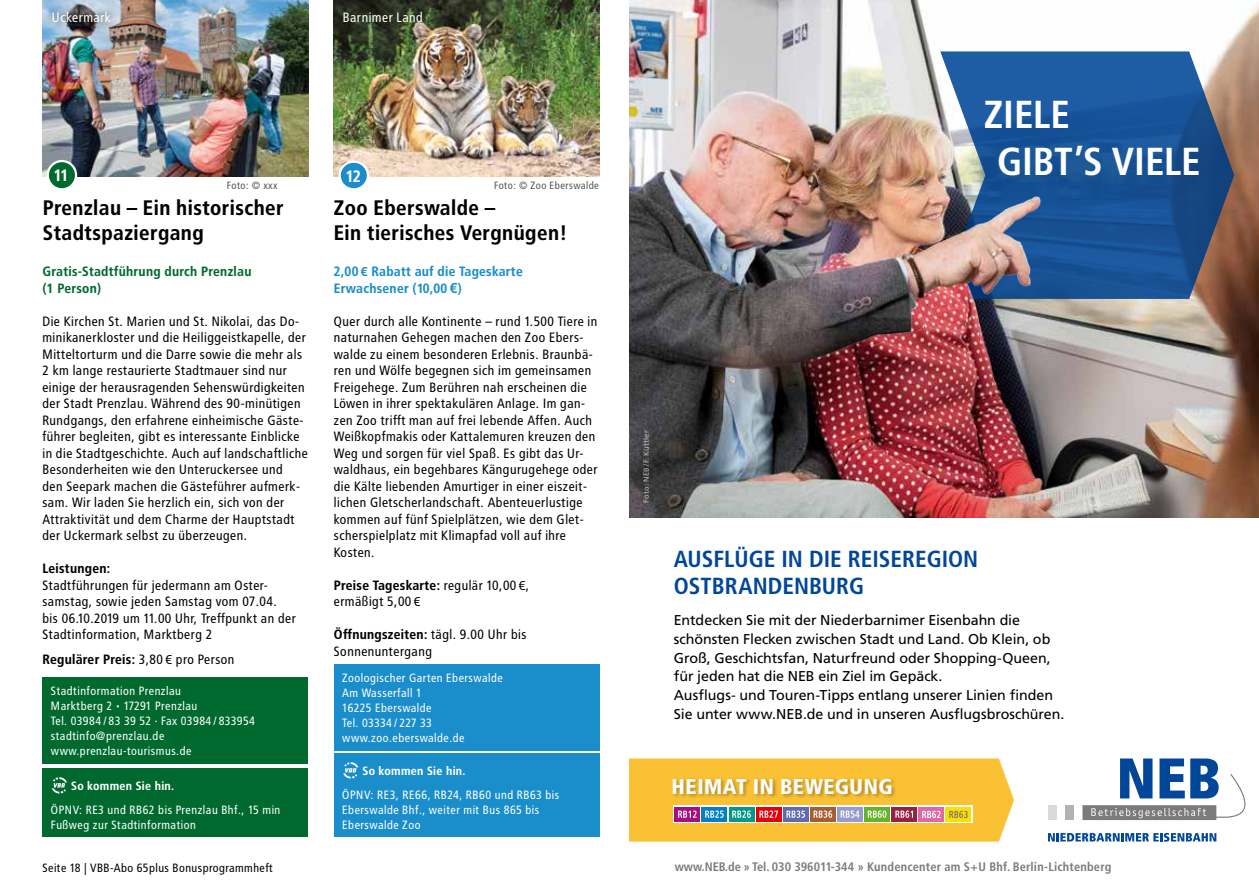
<style>
.page{position:relative;width:1259px;height:893px;background:#fff}
.page>*{position:absolute;margin:0;border:0;box-sizing:border-box;transform-origin:0 0}
.t1{font:700 condensed 39px/46.5px "Frutiger LT";letter-spacing:-.005em;color:#fff}
.t2{font:700 condensed 23.25px/27.8px "Frutiger LT";color:#004699}
.t3{font:900 condensed 21.3px "Frutiger LT";letter-spacing:.025em;color:#fff}
.t4{font:700 21px/25.2px "Transit";color:#000}
.t5{font:700 16.5px "Transit";color:#fff}
.t6{font:14.25px/18.8px "Frutiger LT";letter-spacing:-.005em;color:#000}
.t7{font:13.5px/16.5px "Transit";color:#000}
.t8{font:700 13.5px/16.5px "Transit";color:#1a8dcb}
.t9{font:700 13.5px/16.5px "Transit";color:#006a2e}
.t10{font:700 13.5px "Transit";color:#000}
.t11{font:13.5px "Transit";color:#fff}
.t12{font:700 condensed 12.3px "Frutiger LT";letter-spacing:.01em;color:#7a7b7a}
.t13{font:12px/15px "Transit";letter-spacing:.005em;color:#fff}
.t14{font:12px "Transit";color:#000}
.t15{font:700 12px "Transit";letter-spacing:.005em;color:#fff}
.t16{font:10.5px "Transit";letter-spacing:.005em;color:#565655}
.t17{font:7.5px "Frutiger";letter-spacing:.035em;color:#fff}
.s1{font-weight:400}
.s2{font-family:"Neo Sans Std";font-weight:400;font-size:12px}
.s3{font-family:"Neo Sans Std";font-weight:500;font-size:12px}
.s4{font-family:"Neo Sans Std";font-weight:500}
.s5{font-weight:700}
.s6{font-family:"Neo Sans Std";font-size:12px}
</style>
<div class="page">
<div style="left:42px;top:678px;width:266px;height:86px;background:#006a2e"></div>
<div style="left:42px;top:768px;width:266px;height:69px;background:#006a2e"></div>
<svg style="left:52px;top:777px;width:15px;height:16px"></svg>
<img style="left:42px;top:0;width:266px;height:176px">
<div style="left:48px;top:161px;width:28px;height:28px;background:#006a2e;border-radius:50%"></div>
<div style="left:47px;top:160px;width:30px;height:30px;border:2px solid #fff;border-radius:50%"></div>
<div style="left:45px;top:5px;width:73px;height:25px;background:#000;opacity:.75"></div>
<img style="left:334px;top:0;width:265px;height:176px">
<div style="left:334px;top:665px;width:265px;height:86px;background:#1a8dcb"></div>
<div style="left:334px;top:753px;width:265px;height:84px;background:#1a8dcb"></div>
<svg style="left:343px;top:762px;width:15px;height:16px"></svg>
<div style="left:340px;top:162px;width:28px;height:27px;background:#1a8dcb;border-radius:50%"></div>
<div style="left:338px;top:161px;width:31px;height:29px;border:2px solid #fff;border-radius:50%"></div>
<div style="left:335px;top:5px;width:95px;height:25px;background:#000;opacity:.75"></div>
<img style="left:629px;top:0;width:630px;height:517px">
<svg style="left:940px;top:52px;width:294px;height:247px;background:#3d6496"></svg>
<svg style="left:629px;top:758px;width:385px;height:84px;background:#eab94a"></svg>
<div style="left:1048px;top:805px;width:8px;height:15px;background:#d9dada"></div>
<div style="left:1065px;top:805px;width:8px;height:15px;background:#b1b2b3"></div>
<svg style="left:1082px;top:758px;width:163px;height:62px"></svg>
<svg style="left:1048px;top:833px;width:168px;height:9px"></svg>
<p class="t11" style="left:52px;top:9px;width:61px">Uckermark</p>
<p class="t11" style="left:343px;top:9px;width:82px">Barnimer Land</p>
<p class="t5" style="left:54px;top:166px;width:17px">11</p>
<p class="t16" style="left:227px;top:179px;width:53px">Foto: © xxx</p>
<p class="t5" style="left:346px;top:166px;width:17px">12</p>
<p class="t16" style="left:494px;top:179px;width:107px">Foto: © Zoo Eberswalde</p>
<h1 class="t1" style="left:997px;top:92px;width:205px;text-indent:-13px">ZIELE<br>GIBT’S VIELE</h1>
<h3 class="t4" style="left:43px;top:195px;width:243px">Prenzlau – Ein historischer<br>Stadtspaziergang</h3>
<h3 class="t4" style="left:334px;top:195px;width:236px">Zoo Eberswalde –<br>Ein tierisches Vergnügen!</h3>
<p class="t9" style="left:42px;top:263px;width:211px">Gratis-Stadtführung durch Prenzlau (1 Person)</p>
<p class="t7" style="left:42px;top:313px;width:267px">Die Kirchen St. Marien und St. Nikolai, das Do&shy;minikanerkloster und die Heiliggeistkapelle, der Mitteltorturm und die Darre sowie die mehr als 2 km lange restaurierte Stadtmauer sind nur einige der herausragenden Sehenswürdigkeiten der Stadt Prenzlau. Während des 90-minütigen Rundgangs, den erfahrene einheimische Gäste&shy;führer begleiten, gibt es interessante Einblicke in die Stadtgeschichte. Auch auf landschaftliche Besonderheiten wie den Unteruckersee und<br>den Seepark machen die Gästeführer aufmerk&shy;sam. Wir laden Sie herzlich ein, sich von der Attraktivität und dem Charme der Hauptstadt der Uckermark selbst zu überzeugen.</p>
<p class="t10" style="left:42px;top:560px;width:70px">Leistungen:</p>
<p class="t7" style="left:42px;top:577px;width:255px">Stadtführungen für jedermann am Oster&shy;samstag, sowie jeden Samstag vom 07.04. bis 06.10.2019 um 11.00 Uhr, Treffpunkt an der Stadtinformation, Marktberg 2</p>
<p class="t10" style="left:42px;top:651px;width:194px">Regulärer Preis: <span class="s1">3,80</span><span class="s2">€</span> <span class="s1">pro Person</span></p>
<p class="t13" style="left:51px;top:684px;width:206px">Stadtinformation Prenzlau<br>Marktberg 2 • 17291 Prenzlau<br>Tel. 03984 / 83 39 52 · Fax 03984 / 833954 stadtinfo@prenzlau.de www.prenzlau-tourismus.de</p>
<p class="t15" style="left:71px;top:778px;width:105px">So kommen Sie hin.</p>
<p class="t13" style="left:51px;top:802px;width:231px">ÖPNV: RE3 und RB62 bis Prenzlau Bhf., 15 min<br>Fußweg zur Stadtinformation</p>
<p class="t8" style="left:334px;top:263px;width:191px">2,00<span class="s3">€</span> Rabatt auf die Tageskarte<br>Erwachsener (10,00<span class="s4">€</span>)</p>
<p class="t7" style="left:334px;top:313px;width:265px">Quer durch alle Kontinente – rund 1.500 Tiere in naturnahen Gehegen machen den Zoo Ebers&shy;walde zu einem besonderen Erlebnis. Braunbä&shy;ren und Wölfe begegnen sich im gemeinsamen Freigehege. Zum Berühren nah erscheinen die Löwen in ihrer spektakulären Anlage. Im gan&shy;zen Zoo trifft man auf frei lebende Affen. Auch Weißkopfmakis oder Kattalemuren kreuzen den Weg und sorgen für viel Spaß. Es gibt das Ur&shy;waldhaus, ein begehbares Kängurugehege oder die Kälte liebenden Amurtiger in einer eiszeit&shy;lichen Gletscherlandschaft. Abenteuerlustige kommen auf fünf Spielplätzen, wie dem Glet&shy;scherspielplatz mit Klimapfad voll auf ihre Kosten.</p>
<p class="t7" style="left:334px;top:577px;width:197px"><span class="s5">Preise Tageskarte:</span> regulär 10,00<span class="s6">€</span>, ermäßigt 5,00<span class="s6">€</span></p>
<p class="t7" style="left:334px;top:626px;width:195px"><span class="s5">Öffnungszeiten:</span> tägl. 9.00 Uhr bis<br>Sonnenuntergang</p>
<p class="t13" style="left:342px;top:670px;width:162px">Zoologischer Garten Eberswalde<br>Am Wasserfall 1<br>16225 Eberswalde<br>Tel. 03334 / 227 33 www.zoo.eberswalde.de</p>
<p class="t15" style="left:362px;top:763px;width:105px">So kommen Sie hin.</p>
<p class="t13" style="left:342px;top:787px;width:219px">ÖPNV: RE3, RE66, RB24, RB60 und RB63 bis<br>Eberswalde Bhf., weiter mit Bus 865 bis<br>Eberswalde Zoo</p>
<p class="t17" style="left:642px;top:503px;width:74px;rotate:-90deg">Foto: NEB/F. Küttler</p>
<h2 class="t2" style="left:674px;top:545px;width:306px">AUSFLÜGE IN DIE REISEREGION<br>OSTBRANDENBURG</h2>
<p class="t6" style="left:674px;top:611px;width:392px">Entdecken Sie mit der Niederbarnimer Eisenbahn die schönsten Flecken zwischen Stadt und Land. Ob Klein, ob Groß, Geschichtsfan, Naturfreund oder Shopping-Queen, für jeden hat die NEB ein Ziel im Gepäck.<br>Ausflugs- und Touren-Tipps entlang unserer Linien finden Sie unter www.NEB.de und in unseren Ausflugsbroschüren.</p>
<h3 class="t3" style="left:671px;top:773px;width:222px">HEIMAT IN BEWEGUNG</h3>
<p class="t12" style="left:675px;top:859px;width:438px">www.NEB.de » Tel. 030 396011-344 » Kundencenter am S+U Bhf. Berlin-Lichtenberg</p>
<p class="t14" style="left:43px;top:861px;width:232px">Seite 18 | VBB-Abo 65plus Bonusprogrammheft</p>
<p class="t14" style="left:986px;top:862px;width:232px">VBB-Abo 65plus Bonusprogrammheft | Seite 19</p>
</div>
